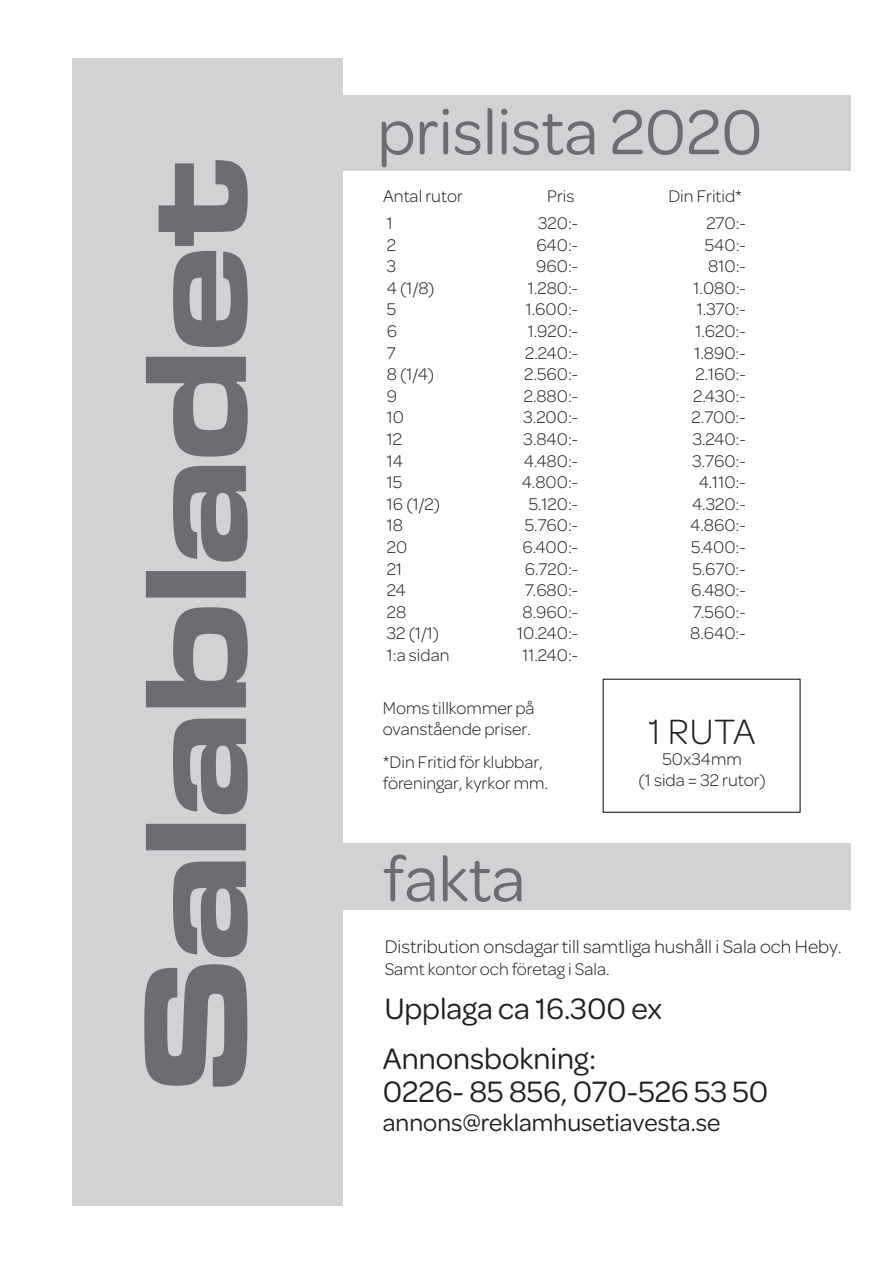
<style>
.page{position:relative;width:893px;height:1263px;background:#fff}
.page>*{position:absolute;margin:0;border:0;box-sizing:border-box;transform-origin:0 0}
.t1{font:67.5px "Omnes";color:#6c6d70}
.t2{font:300 37.5px "Omnes";color:#231f20}
.t3{font:31.5px/33px "Omnes";color:#231f20}
.t4{font:25.5px "Omnes";color:#231f20}
.t5{font:300 19.5px "Omnes";color:#231f20}
.t6{font:300 18px/21.6px "Omnes";color:#231f20}
.s1{font-size:18px}
</style>
<div class="page">
<div style="left:72px;top:95px;width:779px;height:76px;background:#d1d2d4"></div>
<div style="left:603px;top:679px;width:198px;height:134px;border:1px solid #231f20"></div>
<div style="left:74px;top:843px;width:776px;height:66px;background:#d1d2d4"></div>
<div style="left:72px;top:59px;width:271px;height:1146px;background:#d1d2d4"></div>
<svg style="left:144px;top:160px;width:104px;height:927px;fill:#6c6d70"></svg>
<h1 class="t1" style="left:377px;top:87px;width:387px">prislista 2020</h1>
<p class="t6" style="left:383px;top:185px;width:81px">Antal rutor</p>
<p class="t6" style="left:547px;top:185px;width:29px">Pris</p>
<p class="t6" style="left:668px;top:185px;width:75px">Din Fritid*</p>
<p class="t6" style="left:387px;top:211px;width:8px">1</p>
<p class="t6" style="left:538px;top:211px;width:42px">320:-</p>
<p class="t6" style="left:706px;top:211px;width:41px">270:-</p>
<p class="t6" style="left:387px;top:233px;width:11px">2</p>
<p class="t6" style="left:536px;top:233px;width:43px">640:-</p>
<p class="t6" style="left:705px;top:233px;width:43px">540:-</p>
<p class="t6" style="left:387px;top:254px;width:11px">3</p>
<p class="t6" style="left:536px;top:254px;width:44px">960:-</p>
<p class="t6" style="left:708px;top:254px;width:39px">810:-</p>
<p class="t6" style="left:387px;top:276px;width:49px">4 (1/8)</p>
<p class="t6" style="left:528px;top:276px;width:52px">1.280:-</p>
<p class="t6" style="left:693px;top:276px;width:54px">1.080:-</p>
<p class="t6" style="left:387px;top:298px;width:11px">5</p>
<p class="t6" style="left:526px;top:298px;width:54px">1.600:-</p>
<p class="t6" style="left:697px;top:298px;width:50px">1.370:-</p>
<p class="t6" style="left:387px;top:319px;width:12px">6</p>
<p class="t6" style="left:528px;top:319px;width:52px">1.920:-</p>
<p class="t6" style="left:695px;top:319px;width:52px">1.620:-</p>
<p class="t6" style="left:387px;top:341px;width:11px">7</p>
<p class="t6" style="left:525px;top:341px;width:54px">2.240:-</p>
<p class="t6" style="left:694px;top:341px;width:53px">1.890:-</p>
<p class="t6" style="left:387px;top:362px;width:49px">8 (1/4)</p>
<p class="t6" style="left:524px;top:362px;width:56px">2.560:-</p>
<p class="t6" style="left:695px;top:362px;width:52px">2.160:-</p>
<p class="t6" style="left:387px;top:384px;width:12px">9</p>
<p class="t6" style="left:524px;top:384px;width:56px">2.880:-</p>
<p class="t6" style="left:693px;top:384px;width:54px">2.430:-</p>
<p class="t6" style="left:387px;top:406px;width:19px">10</p>
<p class="t6" style="left:523px;top:406px;width:56px">3.200:-</p>
<p class="t6" style="left:692px;top:406px;width:56px">2.700:-</p>
<p class="t6" style="left:387px;top:427px;width:17px">12</p>
<p class="t6" style="left:524px;top:427px;width:56px">3.840:-</p>
<p class="t6" style="left:693px;top:427px;width:55px">3.240:-</p>
<p class="t6" style="left:387px;top:449px;width:18px">14</p>
<p class="t6" style="left:524px;top:449px;width:56px">4.480:-</p>
<p class="t6" style="left:692px;top:449px;width:55px">3.760:-</p>
<p class="t6" style="left:387px;top:470px;width:17px">15</p>
<p class="t6" style="left:522px;top:470px;width:58px">4.800:-</p>
<p class="t6" style="left:699px;top:470px;width:49px">4.110:-</p>
<p class="t6" style="left:387px;top:492px;width:55px">16 (1/2)</p>
<p class="t6" style="left:529px;top:492px;width:51px">5.120:-</p>
<p class="t6" style="left:692px;top:492px;width:55px">4.320:-</p>
<p class="t6" style="left:387px;top:514px;width:18px">18</p>
<p class="t6" style="left:525px;top:514px;width:55px">5.760:-</p>
<p class="t6" style="left:690px;top:514px;width:57px">4.860:-</p>
<p class="t6" style="left:387px;top:535px;width:22px">20</p>
<p class="t6" style="left:523px;top:535px;width:57px">6.400:-</p>
<p class="t6" style="left:691px;top:535px;width:56px">5.400:-</p>
<p class="t6" style="left:387px;top:557px;width:17px">21</p>
<p class="t6" style="left:525px;top:557px;width:55px">6.720:-</p>
<p class="t6" style="left:692px;top:557px;width:55px">5.670:-</p>
<p class="t6" style="left:387px;top:578px;width:20px">24</p>
<p class="t6" style="left:525px;top:578px;width:55px">7.680:-</p>
<p class="t6" style="left:691px;top:578px;width:56px">6.480:-</p>
<p class="t6" style="left:387px;top:600px;width:21px">28</p>
<p class="t6" style="left:523px;top:600px;width:57px">8.960:-</p>
<p class="t6" style="left:693px;top:600px;width:54px">7.560:-</p>
<p class="t6" style="left:387px;top:622px;width:54px">32 (1/1)</p>
<p class="t6" style="left:517px;top:622px;width:63px">10.240:-</p>
<p class="t6" style="left:690px;top:622px;width:57px">8.640:-</p>
<p class="t6" style="left:387px;top:643px;width:64px">1:a sidan</p>
<p class="t6" style="left:522px;top:643px;width:57px">11.240:-</p>
<p class="t6" style="left:383px;top:696px;width:153px">Moms tillkommer på ovanstående priser.</p>
<p class="t6" style="left:383px;top:750px;width:167px">*Din Fritid för klubbar, föreningar, kyrkor mm.</p>
<h2 class="t2" style="left:648px;top:706px;width:109px">1 RUTA</h2>
<p class="t6" style="left:638px;top:747px;width:129px;line-height:21px;text-align:center">50x34mm<br>(1 sida = 32 rutor)</p>
<h1 class="t1" style="left:383px;top:833px;width:144px">fakta</h1>
<p class="t5" style="left:385px;top:934px;width:458px">Distribution onsdagar till samtliga hushåll i Sala och Heby<span class="s1">.</span></p>
<p class="t6" style="left:385px;top:957px;width:226px">Samt kontor och företag i Sala.</p>
<h3 class="t3" style="left:385px;top:990px;width:279px">Upplaga ca 16.300 ex</h3>
<h3 class="t3" style="left:383px;top:1040px;width:387px">Annonsbokning:<br>0226- 85 856, 070-526 53 50</h3>
<h3 class="t4" style="left:383px;top:1105px;width:339px">annons@reklamhusetiavesta.se</h3>
</div>
